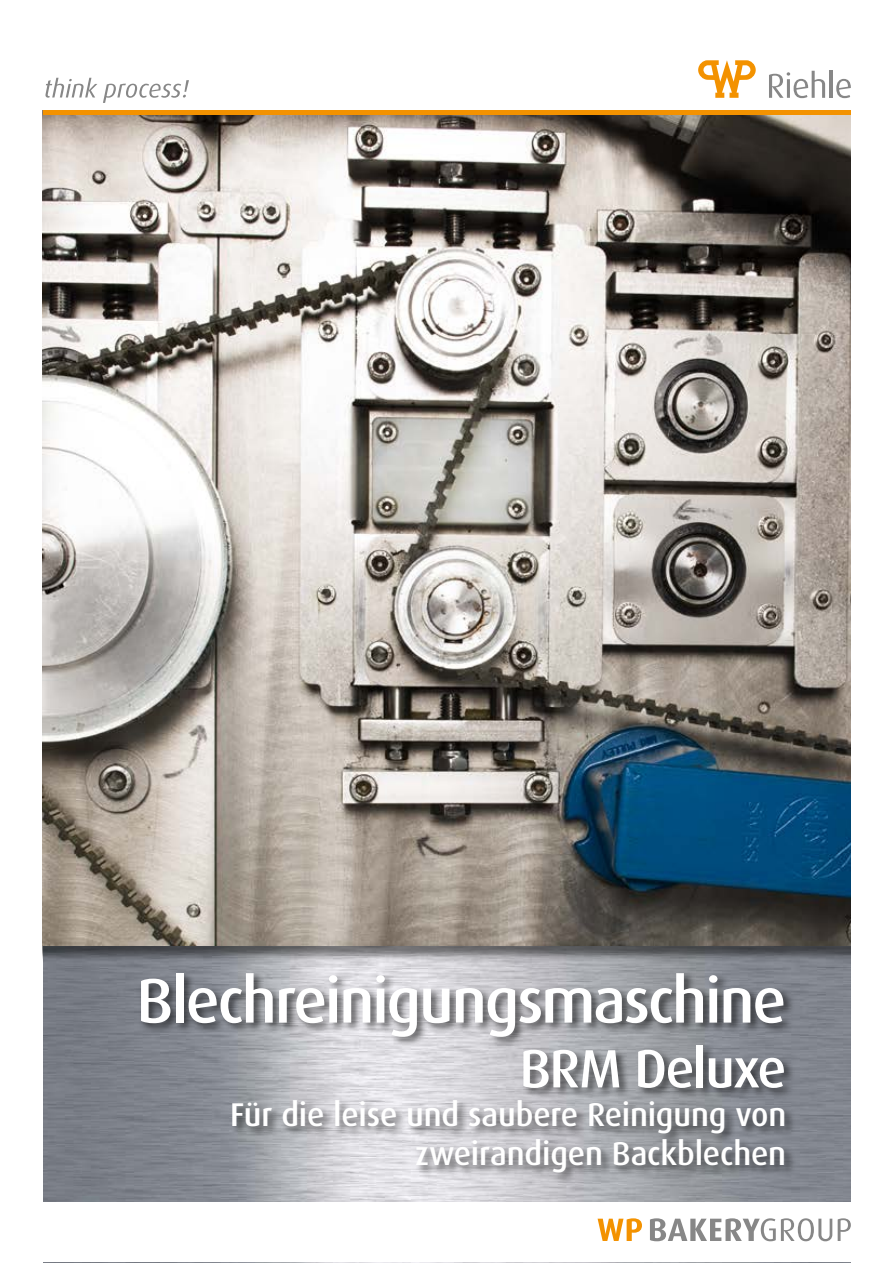
<style>
.page{position:relative;width:893px;height:1263px;background:#fff}
.page>*{position:absolute;margin:0;border:0;box-sizing:border-box;transform-origin:0 0}
.t1{font:500 63px "Dax Pro";letter-spacing:-.03em;color:#fff}
.t2{font:500 54px "Dax Pro";letter-spacing:-.03em;color:#fff}
.t3{font:500 33px/39px "Dax Pro";letter-spacing:-.005em;color:#fff;text-align:right}
</style>
<div class="page">
<img style="left:43px;top:962px;width:808px;height:301px">
<div style="left:0;top:1203px;width:893px;height:59px;background:#fff"></div>
<svg style="left:598px;top:1218px;width:44px;height:23px"></svg>
<svg style="left:650px;top:1218px;width:182px;height:23px"></svg>
<svg style="left:838px;top:1218px;width:13px;height:23px"></svg>
<div style="left:43px;top:112px;width:808px;height:850px;background:#000;opacity:.5"></div>
<img style="left:43px;top:115px;width:808px;height:830px">
<hr style="left:43px;top:111px;width:808px;height:4px;background:#f39200">
<svg style="left:45px;top:78px;width:144px;height:25px"></svg>
<svg style="left:698px;top:60px;width:58px;height:38px"></svg>
<svg style="left:769px;top:71px;width:56px;height:27px"></svg>
<hr style="left:829px;top:71px;width:4px;height:27px;background:#878787">
<svg style="left:836px;top:79px;width:15px;height:19px"></svg>
<div style="left:138px;top:970px;width:657px;height:214px;background:#000;opacity:.6"></div>
<h1 class="t1" style="left:137px;top:961px;width:651px">Blechreinigungsmaschine</h1>
<h2 class="t2" style="left:520px;top:1034px;width:268px">BRM Deluxe</h2>
<p class="t3" style="left:230px;top:1094px;width:557px">Für die leise und saubere Reinigung von zweirandigen Backblechen</p>
</div>
